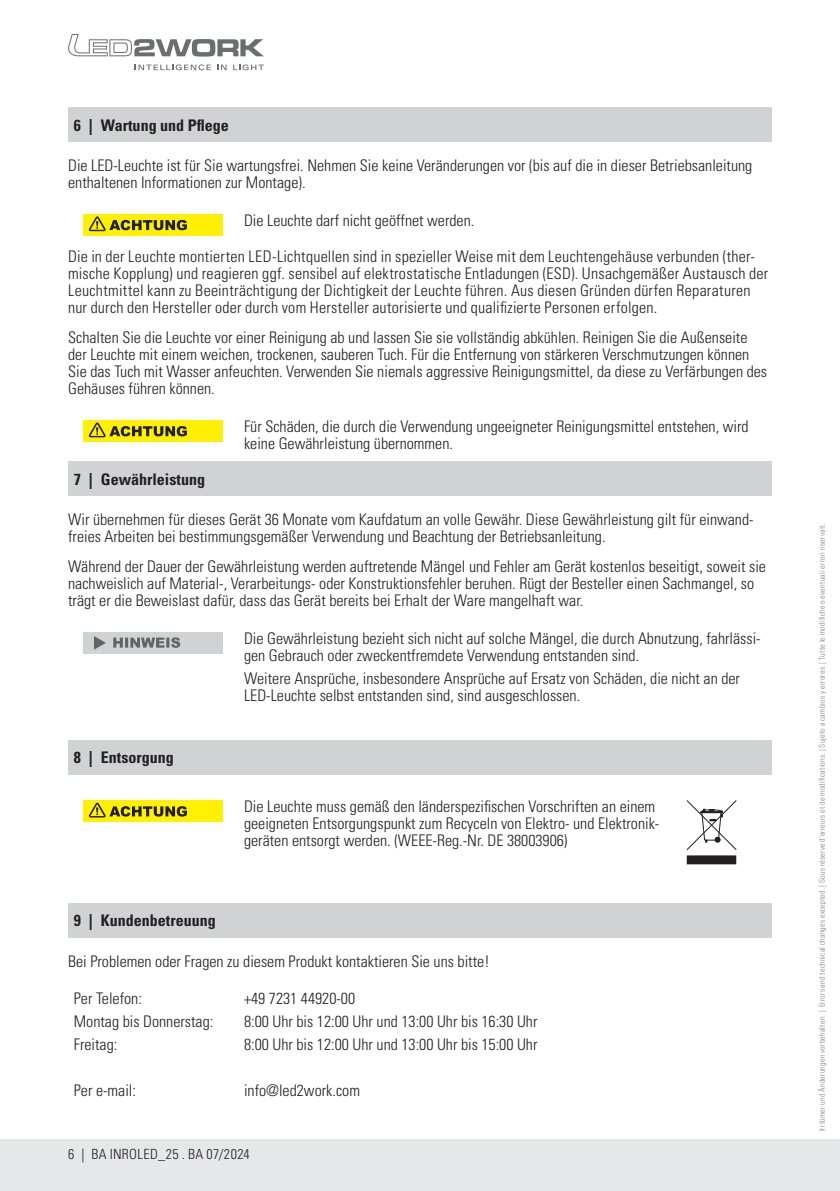
<style>
.page{position:relative;width:840px;height:1191px;background:#fff}
.page>*{position:absolute;margin:0;border:0;box-sizing:border-box;transform-origin:0 0}
.t1{font:300 condensed 16px/17.2px "Univers LT Std";color:#231f20}
.t2{font:700 condensed 16px "Univers LT Std";color:#231f20}
.t3{font:300 condensed 14px "Univers LT Std";letter-spacing:.03em;color:#231f20}
.t4{font:300 condensed 8px "Univers LT Std";letter-spacing:.025em;color:#808285}
</style>
<div class="page">
<div style="left:0;top:1140px;width:839px;height:51px;background:#e6e7e9"></div>
<svg style="left:68px;top:34px;width:196px;height:23px"></svg>
<svg style="left:134px;top:64px;width:77px;height:6px"></svg>
<svg style="left:217px;top:65px;width:9px;height:5px"></svg>
<svg style="left:233px;top:64px;width:31px;height:6px"></svg>
<div style="left:68px;top:108px;width:703px;height:34px;background:#d1d2d4"></div>
<div style="left:84px;top:214px;width:139px;height:21px;background:#fff101"></div>
<svg style="left:89px;top:216px;width:98px;height:15px"></svg>
<div style="left:84px;top:420px;width:139px;height:21px;background:#fff101"></div>
<svg style="left:89px;top:422px;width:98px;height:15px"></svg>
<div style="left:68px;top:462px;width:703px;height:34px;background:#d1d2d4"></div>
<div style="left:84px;top:632px;width:139px;height:21px;background:#d1d2d4"></div>
<svg style="left:94px;top:636px;width:12px;height:14px"></svg>
<svg style="left:113px;top:637px;width:67px;height:11px"></svg>
<div style="left:68px;top:740px;width:703px;height:34px;background:#d1d2d4"></div>
<div style="left:84px;top:800px;width:139px;height:21px;background:#fff101"></div>
<svg style="left:89px;top:802px;width:98px;height:15px"></svg>
<div style="left:686px;top:856px;width:49px;height:8px;background:#231f20"></div>
<svg style="left:686px;top:800px;width:50px;height:50px"></svg>
<div style="left:68px;top:903px;width:703px;height:34px;background:#d1d2d4"></div>
<p class="t2" style="left:74px;top:115px;width:156px">6 | Wartung und Pflege</p>
<p class="t1" style="left:68px;top:157px;width:685px">Die LED-Leuchte ist für Sie wartungsfrei. Nehmen Sie keine Veränderungen vor (bis auf die in dieser Betriebsanleitung enthaltenen Informationen zur Montage).</p>
<p class="t1" style="left:244px;top:211px;width:232px">Die Leuchte darf nicht geöffnet werden.</p>
<p class="t1" style="left:68px;top:247px;width:701px">Die in der Leuchte montierten LED-Lichtquellen sind in spezieller Weise mit dem Leuchtengehäuse verbunden (ther&shy;mische Kopplung) und reagieren ggf. sensibel auf elektrostatische Entladungen (ESD). Unsachgemäßer Austausch der Leuchtmittel kann zu Beeinträchtigung der Dichtigkeit der Leuchte führen. Aus diesen Gründen dürfen Reparaturen nur durch den Hersteller oder durch vom Hersteller autorisierte und qualifizierte Personen erfolgen.</p>
<p class="t1" style="left:68px;top:328px;width:700px">Schalten Sie die Leuchte vor einer Reinigung ab und lassen Sie sie vollständig abkühlen. Reinigen Sie die Außenseite der Leuchte mit einem weichen, trockenen, sauberen Tuch. Für die Entfernung von stärkeren Verschmutzungen können Sie das Tuch mit Wasser anfeuchten. Verwenden Sie niemals aggressive Reinigungsmittel, da diese zu Verfärbungen des Gehäuses führen können.</p>
<p class="t1" style="left:244px;top:417px;width:505px">Für Schäden, die durch die Verwendung ungeeigneter Reinigungsmittel entstehen, wird keine Gewährleistung übernommen.</p>
<p class="t2" style="left:74px;top:469px;width:133px">7 | Gewährleistung</p>
<p class="t1" style="left:68px;top:511px;width:686px">Wir übernehmen für dieses Gerät 36 Monate vom Kaufdatum an volle Gewähr. Diese Gewährleistung gilt für einwand&shy;freies Arbeiten bei bestimmungsgemäßer Verwendung und Beachtung der Betriebsanleitung.</p>
<p class="t1" style="left:68px;top:557px;width:699px">Während der Dauer der Gewährleistung werden auftretende Mängel und Fehler am Gerät kostenlos beseitigt, soweit sie nachweislich auf Material-, Verarbeitungs- oder Konstruktionsfehler beruhen. Rügt der Besteller einen Sachmangel, so trägt er die Beweislast dafür, dass das Gerät bereits bei Erhalt der Ware mangelhaft war.</p>
<p class="t1" style="left:244px;top:629px;width:518px">Die Gewährleistung bezieht sich nicht auf solche Mängel, die durch Abnutzung, fahrlässi&shy;gen Gebrauch oder zweckentfremdete Verwendung entstanden sind.</p>
<p class="t1" style="left:244px;top:669px;width:497px">Weitere Ansprüche, insbesondere Ansprüche auf Ersatz von Schäden, die nicht an der<br>LED-Leuchte selbst entstanden sind, sind ausgeschlossen.</p>
<p class="t2" style="left:74px;top:748px;width:101px">8 | Entsorgung</p>
<p class="t1" style="left:244px;top:797px;width:416px">Die Leuchte muss gemäß den länderspezifischen Vorschriften an einem geeigneten Entsorgungspunkt zum Recyceln von Elektro- und Elektronik&shy;geräten entsorgt werden. (WEEE-Reg.-Nr. DE 38003906)</p>
<p class="t2" style="left:74px;top:910px;width:143px">9 | Kundenbetreuung</p>
<p class="t1" style="left:68px;top:952px;width:423px">Bei Problemen oder Fragen zu diesem Produkt kontaktieren Sie uns bitte!</p>
<p class="t1" style="left:74px;top:989px;width:70px">Per Telefon:</p>
<p class="t1" style="left:244px;top:989px;width:113px">+49 7231 44920-00</p>
<p class="t1" style="left:74px;top:1012px;width:141px">Montag bis Donnerstag:</p>
<p class="t1" style="left:244px;top:1012px;width:295px">8:00 Uhr bis 12:00 Uhr und 13:00 Uhr bis 16:30 Uhr</p>
<p class="t1" style="left:74px;top:1035px;width:45px">Freitag:</p>
<p class="t1" style="left:244px;top:1035px;width:295px">8:00 Uhr bis 12:00 Uhr und 13:00 Uhr bis 15:00 Uhr</p>
<p class="t1" style="left:74px;top:1081px;width:64px">Per e-mail:</p>
<p class="t1" style="left:244px;top:1081px;width:117px">info@led2work.com</p>
<p class="t3" style="left:68px;top:1145px;width:183px">6 | BA INROLED_25 . BA 07/2024</p>
<p class="t4" style="left:816px;top:1131px;width:610px;rotate:-90deg">Irrtümer und Änderungen vorbehalten. | Errors and technical changes excepted. | Sous réserve d’erreurs et de modifications. | Sujeto a cambios y errores. | Tutte le modifiche o eventuali errori riservati.</p>
</div>
